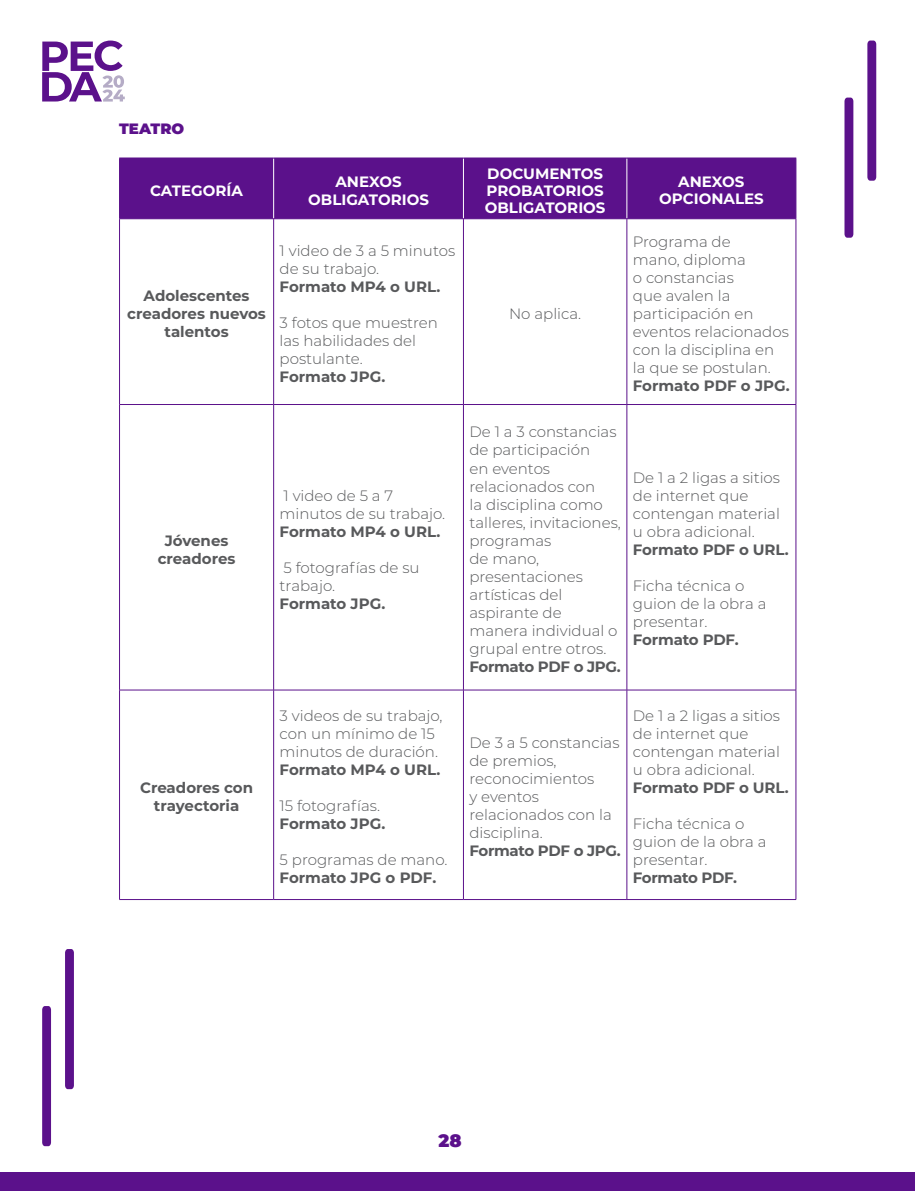
<style>
.page{position:relative;width:915px;height:1191px;background:#fff}
.page>*{position:absolute;margin:0;border:0;box-sizing:border-box;transform-origin:0 0}
.t1{font:900 18px "Montserrat";color:#5b118b}
.t2{font:300 15px/18px "Montserrat";color:#58595b}
.t3{font:700 15px/18px "Montserrat";letter-spacing:-.005em;color:#58595b;text-align:center}
.t4{font:700 15px/17.1px "Montserrat";color:#fff;text-align:center}
.t5{font:900 15px "Montserrat";color:#5b118b}
</style>
<div class="page">
<div style="left:0;top:1172px;width:914px;height:19px;background:#5b118b"></div>
<svg style="left:867px;top:41px;width:8px;height:140px"></svg>
<svg style="left:844px;top:98px;width:9px;height:140px"></svg>
<svg style="left:65px;top:949px;width:9px;height:140px"></svg>
<svg style="left:42px;top:1006px;width:9px;height:140px"></svg>
<svg style="left:42px;top:41px;width:83px;height:61px"></svg>
<div style="left:120px;top:159px;width:675px;height:59px;background:#5b118b"></div>
<hr style="left:119px;top:219px;width:1px;height:185px;background:#5b118b">
<hr style="left:273px;top:219px;width:1px;height:185px;background:#5b118b">
<hr style="left:463px;top:219px;width:1px;height:185px;background:#5b118b">
<hr style="left:626px;top:219px;width:1px;height:185px;background:#5b118b">
<hr style="left:795px;top:219px;width:1px;height:185px;background:#5b118b">
<hr style="left:119px;top:404px;width:154px;height:1px;background:#5b118b">
<hr style="left:119px;top:405px;width:1px;height:285px;background:#5b118b">
<hr style="left:273px;top:404px;width:190px;height:1px;background:#5b118b">
<hr style="left:273px;top:405px;width:1px;height:285px;background:#5b118b">
<hr style="left:463px;top:404px;width:163px;height:1px;background:#5b118b">
<hr style="left:463px;top:405px;width:1px;height:285px;background:#5b118b">
<hr style="left:626px;top:404px;width:169px;height:1px;background:#5b118b">
<hr style="left:626px;top:405px;width:1px;height:285px;background:#5b118b">
<hr style="left:795px;top:405px;width:1px;height:285px;background:#5b118b">
<hr style="left:119px;top:690px;width:154px;height:1px;background:#5b118b">
<hr style="left:119px;top:690px;width:1px;height:209px;background:#5b118b">
<hr style="left:273px;top:690px;width:190px;height:1px;background:#5b118b">
<hr style="left:273px;top:690px;width:1px;height:209px;background:#5b118b">
<hr style="left:463px;top:690px;width:163px;height:1px;background:#5b118b">
<hr style="left:463px;top:690px;width:1px;height:209px;background:#5b118b">
<hr style="left:626px;top:690px;width:169px;height:1px;background:#5b118b">
<hr style="left:626px;top:690px;width:1px;height:209px;background:#5b118b">
<hr style="left:795px;top:690px;width:1px;height:209px;background:#5b118b">
<hr style="left:119px;top:899px;width:154px;height:1px;background:#5b118b">
<hr style="left:273px;top:899px;width:190px;height:1px;background:#5b118b">
<hr style="left:463px;top:899px;width:163px;height:1px;background:#5b118b">
<hr style="left:626px;top:899px;width:169px;height:1px;background:#5b118b">
<hr style="left:273px;top:158px;width:1px;height:60px;background:#fff">
<hr style="left:463px;top:158px;width:1px;height:60px;background:#fff">
<hr style="left:626px;top:158px;width:1px;height:60px;background:#fff">
<hr style="left:119px;top:158px;width:1px;height:60px;background:#5b118b">
<hr style="left:119px;top:158px;width:154px;height:1px;background:#5b118b">
<hr style="left:273px;top:158px;width:190px;height:1px;background:#5b118b">
<hr style="left:463px;top:158px;width:163px;height:1px;background:#5b118b">
<hr style="left:626px;top:158px;width:170px;height:1px;background:#5b118b">
<hr style="left:795px;top:158px;width:1px;height:60px;background:#5b118b">
<hr style="left:119px;top:218px;width:154px;height:1px;background:#5b118b">
<hr style="left:273px;top:218px;width:190px;height:1px;background:#5b118b">
<hr style="left:463px;top:218px;width:163px;height:1px;background:#5b118b">
<hr style="left:626px;top:218px;width:170px;height:1px;background:#5b118b">
<p class="t5" style="left:119px;top:117px;width:67px">TEATRO</p>
<p class="t4" style="left:150px;top:181px;width:94px">CATEGORÍA</p>
<p class="t4" style="left:308px;top:171px;width:122px;line-height:18px">ANEXOS<br>OBLIGATORIOS</p>
<p class="t4" style="left:484px;top:164px;width:122px;text-align:left">DOCUMENTOS<br>PROBATORIOS<br>OBLIGATORIOS</p>
<p class="t4" style="left:659px;top:172px;width:106px">ANEXOS<br>OPCIONALES</p>
<p class="t3" style="left:127px;top:286px;width:140px">Adolescentes creadores nuevos talentos</p>
<p class="t2" style="left:279px;top:241px;width:177px">1 video de 3 a 5 minutos de su trabajo.</p>
<p class="t3" style="left:279px;top:277px;width:162px">Formato MP4 o URL.</p>
<p class="t2" style="left:279px;top:313px;width:160px">3 fotos que muestren las habilidades del postulante.</p>
<p class="t3" style="left:279px;top:367px;width:107px">Formato JPG.</p>
<p class="t3" style="left:158px;top:530px;width:79px">Jóvenes creadores</p>
<p class="t2" style="left:279px;top:486px;width:167px">1 video de 5 a 7 minutos de su trabajo.</p>
<p class="t3" style="left:279px;top:521px;width:162px">Formato MP4 o URL.</p>
<p class="t2" style="left:279px;top:558px;width:141px">5 fotografías de su trabajo.</p>
<p class="t3" style="left:279px;top:593px;width:107px">Formato JPG.</p>
<p class="t2" style="left:509px;top:304px;width:74px">No aplica.</p>
<p class="t2" style="left:632px;top:232px;width:157px">Programa de<br>mano, diploma<br>o constancias<br>que avalen la participación en eventos relacionados con la disciplina en la que se postulan.</p>
<p class="t3" style="left:632px;top:376px;width:158px">Formato PDF o JPG.</p>
<p class="t2" style="left:469px;top:423px;width:153px">De 1 a 3 constancias de participación<br>en eventos relacionados con<br>la disciplina como talleres, invitaciones, programas<br>de mano, presentaciones artísticas del aspirante de manera individual o grupal entre otros.</p>
<p class="t3" style="left:469px;top:656px;width:153px">Formato PDF o JPG.</p>
<p class="t2" style="left:632px;top:468px;width:149px">De 1 a 2 ligas a sitios de internet que contengan material u obra adicional.</p>
<p class="t3" style="left:632px;top:539px;width:157px">Formato PDF o URL.</p>
<p class="t2" style="left:632px;top:576px;width:135px">Ficha técnica o guion de la obra a presentar.</p>
<p class="t3" style="left:632px;top:629px;width:107px">Formato PDF.</p>
<p class="t3" style="left:140px;top:778px;width:115px">Creadores con trayectoria</p>
<p class="t2" style="left:279px;top:706px;width:164px">3 videos de su trabajo, con un mínimo de 15 minutos de duración.</p>
<p class="t3" style="left:279px;top:760px;width:162px">Formato MP4 o URL.</p>
<p class="t2" style="left:279px;top:796px;width:102px">15 fotografías.</p>
<p class="t3" style="left:279px;top:814px;width:107px">Formato JPG.</p>
<p class="t2" style="left:279px;top:850px;width:169px">5 programas de mano.</p>
<p class="t3" style="left:279px;top:868px;width:158px">Formato JPG o PDF.</p>
<p class="t2" style="left:469px;top:733px;width:151px">De 3 a 5 constancias de premios, reconocimientos<br>y eventos relacionados con la disciplina.</p>
<p class="t3" style="left:469px;top:841px;width:153px">Formato PDF o JPG.</p>
<p class="t2" style="left:632px;top:706px;width:149px">De 1 a 2 ligas a sitios de internet que contengan material u obra adicional.</p>
<p class="t3" style="left:632px;top:778px;width:157px">Formato PDF o URL.</p>
<p class="t2" style="left:632px;top:814px;width:135px">Ficha técnica o guion de la obra a presentar.</p>
<p class="t3" style="left:632px;top:868px;width:106px">Formato PDF.</p>
<p class="t1" style="left:438px;top:1127px;width:25px">28</p>
</div>
